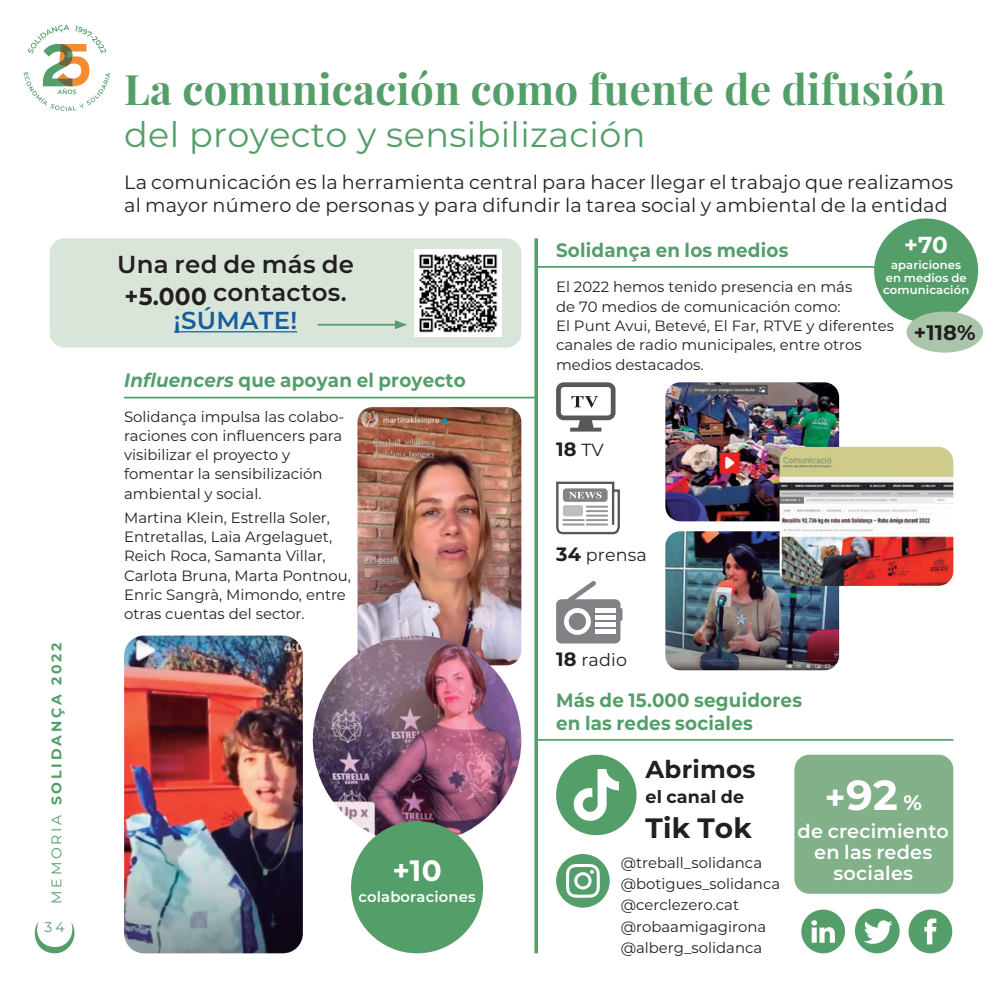
<style>
.page{position:relative;width:1003px;height:1003px;background:#fff}
.page>*{position:absolute;margin:0;border:0;box-sizing:border-box;transform-origin:0 0}
.t1{font:700 42px "Playfair Display";letter-spacing:.01em;color:#549e6a}
.t2{font:700 42px "Montserrat";color:#fff}
.t3{font:35px "Montserrat";letter-spacing:.01em;color:#549e6a}
.t4{font:700 29.4px "Montserrat";color:#fff}
.t5{font:700 28px "Montserrat";letter-spacing:.01em;color:#231f20}
.t6{font:600 24.5px/28px "Montserrat";letter-spacing:.01em;color:#231f20;text-align:center}
.t7{font:700 24.5px "Montserrat";letter-spacing:.01em;color:#231f20}
.t8{font:700 23.1px "Montserrat";color:#fff}
.t9{font:700 21px "Montserrat";color:#231f20}
.t10{font:19.25px/22.8px "Montserrat";letter-spacing:.01em;color:#231f20}
.t11{font:700 19.25px/22.8px "Montserrat";letter-spacing:.01em;color:#549e6a;scale:.95 1}
.t12{font:600 19.25px/21px "Montserrat";letter-spacing:.01em;color:#fff;text-align:center}
.t13{font:700 19.25px "Montserrat";color:#231f20}
.t14{font:17.5px "Montserrat";letter-spacing:.01em;color:#231f20}
.t15{font:700 17.5px "Montserrat";letter-spacing:.01em;color:#231f20}
.t16{font:14.88px/19.2px "Montserrat";color:#231f20}
.t17{font:600 14.7px "Montserrat";letter-spacing:.01em;color:#fff}
.t18{font:700 14px "Montserrat";letter-spacing:.2em;color:#549e6a}
.t19{font:14px "Montserrat";color:#549e6a}
.t20{font:600 11.55px/12.6px "Montserrat";letter-spacing:.01em;color:#fff;text-align:center}
.s1{font-weight:400}
.s2{font-weight:700}
.s3{color:#175d9e}
.s4{font-style:italic}
.s5{font-weight:400;font-size:17.5px}
.s6{font-weight:700;font-size:19.25px}
.s7{font-size:35px}
.s8{font-size:21px}
</style>
<div class="page">
<svg style="left:24px;top:25px;width:86px;height:86px"></svg>
<svg style="left:34px;top:922px;width:41px;height:30px"></svg>
<div style="left:50px;top:238px;width:471px;height:109px;background:#d9e5d8;border-radius:15px"></div>
<hr style="left:174px;top:331px;width:123px;height:1px;background:#175d9e">
<div style="left:794px;top:754px;width:158px;height:139px;background:#81b089;border-radius:15px"></div>
<div style="left:854px;top:908px;width:45px;height:44px;background:#549e6a;border-radius:50%"></div>
<svg style="left:864px;top:920px;width:28px;height:23px"></svg>
<div style="left:801px;top:909px;width:43px;height:43px;background:#549e6a;border-radius:50%"></div>
<svg style="left:811px;top:920px;width:23px;height:22px"></svg>
<div style="left:908px;top:909px;width:43px;height:43px;background:#549e6a;border-radius:50%"></div>
<svg style="left:924px;top:918px;width:12px;height:26px"></svg>
<div style="left:556px;top:754px;width:80px;height:80px;background:#549e6a;border-radius:50%"></div>
<svg style="left:573px;top:769px;width:45px;height:51px"></svg>
<div style="left:556px;top:853px;width:53px;height:54px;background:#549e6a;border-radius:50%"></div>
<svg style="left:566px;top:864px;width:33px;height:33px"></svg>
<img style="left:124px;top:635px;width:179px;height:317px">
<hr style="left:534px;top:238px;width:3px;height:714px;background:#549e6a">
<hr style="left:536px;top:266px;width:416px;height:2px;background:#549e6a">
<hr style="left:536px;top:738px;width:416px;height:2px;background:#549e6a">
<hr style="left:124px;top:396px;width:412px;height:2px;background:#549e6a">
<div style="left:873px;top:218px;width:104px;height:104px;background:#549e6a;border-radius:50%"></div>
<div style="left:906px;top:311px;width:76px;height:41px;background:#aac5aa;border-radius:50%"></div>
<img style="left:414px;top:249px;width:87px;height:87px">
<svg style="left:556px;top:481px;width:64px;height:54px"></svg>
<div style="left:556px;top:382px;width:59px;height:38px;border:5px solid #57585a;border-radius:5px"></div>
<svg style="left:570px;top:419px;width:31px;height:12px"></svg>
<svg style="left:571px;top:396px;width:27px;height:11px"></svg>
<div style="left:556px;top:599px;width:64px;height:44px;background:#808285;border-radius:5px"></div>
<div style="left:563px;top:607px;width:27px;height:27px;border:5px solid #fff;border-radius:50%"></div>
<hr style="left:594px;top:608px;width:21px;height:4px;background:#fff">
<hr style="left:595px;top:615px;width:20px;height:4px;background:#fff">
<hr style="left:595px;top:622px;width:20px;height:4px;background:#fff">
<hr style="left:595px;top:629px;width:20px;height:4px;background:#fff">
<svg style="left:560px;top:581px;width:40px;height:27px"></svg>
<svg style="left:620px;top:607px;width:2px;height:13px"></svg>
<img style="left:665px;top:382px;width:173px;height:139px">
<img style="left:665px;top:531px;width:173px;height:139px">
<img style="left:779px;top:446px;width:173px;height:139px">
<hr style="left:317px;top:324px;width:80px;height:1px;background:#549e6a">
<svg style="left:395px;top:320px;width:12px;height:9px"></svg>
<img style="left:357px;top:407px;width:164px;height:258px">
<img style="left:313px;top:635px;width:208px;height:208px;border-radius:104px">
<div style="left:351px;top:820px;width:132px;height:132px;background:#549e6a;border-radius:50%"></div>
<p class="t18" style="left:46px;top:903px;width:262px;rotate:-90deg"><span class="s1">MEMORIA</span> SOLIDANÇA 2022</p>
<p class="t19" style="left:45px;top:917px;width:21px">34</p>
<h1 class="t1" style="left:124px;top:63px;width:822px">La comunicación como fuente de difusión</h1>
<h2 class="t3" style="left:124px;top:111px;width:522px">del proyecto y sensibilización</h2>
<p class="t10" style="left:124px;top:170px;width:830px">La comunicación es la herramienta central para hacer llegar el trabajo que realizamos al mayor número de personas y para difundir la tarea social y ambiental de la entidad</p>
<h3 class="t6" style="left:117px;top:249px;width:238px">Una red de más de <span class="s2">+5.000</span> contactos. <span class="s3">¡SÚMATE!</span></h3>
<h3 class="t8" style="left:903px;top:228px;width:45px">+70</h3>
<p class="t20" style="left:882px;top:258px;width:88px">apariciones en medios de comunicación</p>
<h3 class="t9" style="left:913px;top:317px;width:63px">+118%</h3>
<p class="t11" style="left:556px;top:238px;width:246px">Solidança en los medios</p>
<p class="t16" style="left:556px;top:277px;width:339px">El 2022 hemos tenido presencia en más<br>de 70 medios de comunicación como:<br>El Punt Avui, Betevé, El Far, RTVE y diferentes canales de radio municipales, entre otros medios destacados.</p>
<p class="t11" style="left:124px;top:368px;width:361px"><span class="s4">Influencers</span> que apoyan el proyecto</p>
<p class="t16" style="left:124px;top:406px;width:220px">Solidança impulsa las colabo&shy;raciones con influencers para visibilizar el proyecto y fomentar la sensibilización ambiental y social.</p>
<p class="t16" style="left:124px;top:507px;width:228px">Martina Klein, Estrella Soler,<br>Entretallas, Laia Argelaguet,<br>Reich Roca, Samanta Villar,<br>Carlota Bruna, Marta Pontnou,<br>Enric Sangrà, Mimondo, entre otras cuentas del sector.</p>
<h3 class="t4" style="left:392px;top:848px;width:51px">+10</h3>
<p class="t17" style="left:358px;top:885px;width:119px">colaboraciones</p>
<p class="t13" style="left:556px;top:434px;width:49px">18 <span class="s5">TV</span></p>
<p class="t14" style="left:556px;top:542px;width:92px"><span class="s6">34</span> prensa</p>
<p class="t14" style="left:556px;top:647px;width:72px"><span class="s6">18</span> radio</p>
<p class="t11" style="left:556px;top:687px;width:260px">Más de 15.000 seguidores en las redes sociales</p>
<h3 class="t7" style="left:645px;top:751px;width:111px">Abrimos</h3>
<p class="t15" style="left:645px;top:783px;width:100px">el canal de</p>
<h3 class="t5" style="left:645px;top:807px;width:108px">Tik Tok</h3>
<p class="t16" style="left:620px;top:851px;width:161px;line-height:21px">@treball_solidanca @botigues_solidanca @cerclezero.cat @robaamigagirona @alberg_solidanca</p>
<h1 class="t2" style="left:824px;top:764px;width:99px"><span class="s7">+</span>92 <span class="s8">%</span></h1>
<p class="t12" style="left:797px;top:819px;width:153px">de crecimiento en las redes sociales</p>
</div>
